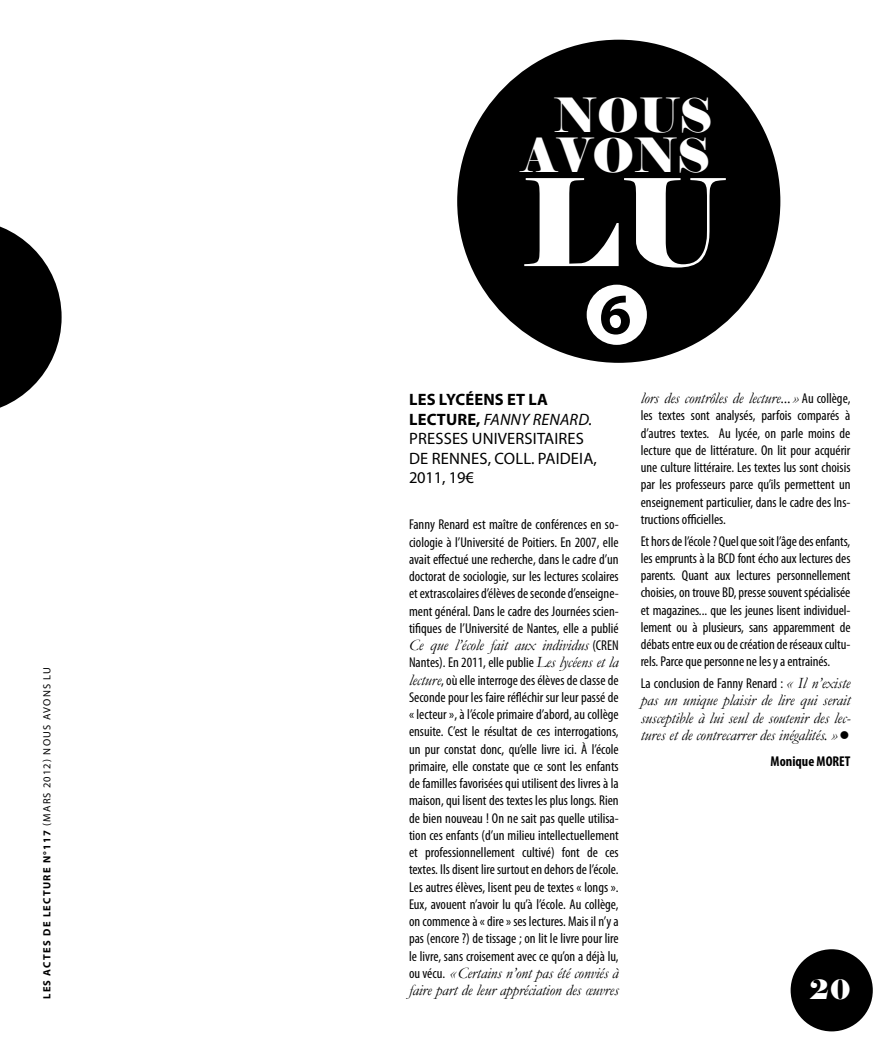
<style>
.page{position:relative;width:893px;height:1063px;background:#fff}
.page>*{position:absolute;margin:0;border:0;box-sizing:border-box;transform-origin:0 0}
.t1{font:120.75px "Elephant";color:#fff}
.t2{font:700 57.9px "Myriad Pro";color:#000}
.t3{font:46.95px "Elephant";color:#fff}
.t4{font:27px "Elephant";color:#fff}
.t5{font:16.5px/19.5px "Myriad Pro";letter-spacing:.01em;color:#000}
.Default{font:italic 15.75px/17.2px "Garamond";letter-spacing:-.005em;color:#000}
.Sans_interligne{font:italic 15.75px/17.2px "Garamond";letter-spacing:-.005em;color:#000;text-align:justify}
.Default-2{font:condensed 14.25px/17.2px "Myriad Pro";color:#000;text-align:justify}
.Sans_interligne-2{font:condensed 14.25px/17.2px "Myriad Pro";letter-spacing:-.005em;color:#000;text-align:justify}
.Sans_interligne-3{font:700 condensed 14.25px "Myriad Pro";color:#000}
.t6{font:700 10.5px "Myriad Pro";letter-spacing:.12em;color:#000}
.s1{font-weight:400}
.s2{font-weight:700}
.s3{font-style:italic}
.s4{font-family:"Myriad Pro";font-style:normal;font-stretch:condensed;font-size:14.25px}
.s5{font-family:"Garamond";font-style:italic;font-stretch:normal;font-size:15.75px}
</style>
<div class="page">
<div style="left:791px;top:949px;width:82px;height:82px;background:#000;border-radius:50%"></div>
<svg style="left:0;top:226px;width:62px;height:182px"></svg>
<div style="left:457px;top:40px;width:323px;height:323px;background:#000;border-radius:50%"></div>
<div style="left:587px;top:285px;width:60px;height:60px;background:#fff;border-radius:50%"></div>
<div style="left:599px;top:290px;width:32px;height:44px;background:#fff"></div>
<p class="t6" style="left:40px;top:999px;width:334px;rotate:-90deg">LES ACTES DE LECTURE N°117 <span class="s1">(MARS 2012) NOUS AVONS LU</span></p>
<p class="t3" style="left:554px;top:86px;width:160px">NOUS</p>
<p class="t3" style="left:522px;top:126px;width:190px">AVONS</p>
<p class="t1" style="left:522px;top:147px;width:203px">LU</p>
<p class="t2" style="left:599px;top:277px;width:34px">6</p>
<p class="t5" style="left:409px;top:390px;width:189px"><span class="s2">LES LYCÉENS ET LA<br>LECTURE,</span> <span class="s3">FANNY RENARD.<br></span>PRESSES UNIVERSITAIRES<br>DE RENNES, COLL. PAIDEIA,<br>2011, 19€</p>
<p class="Default-2" style="left:409px;top:516px;width:211px">Fanny Renard est maître de conférences en so&shy;ciologie à l’Université de Poitiers. En 2007, elle avait effectué une recherche, dans le cadre d’un doctorat de sociologie, sur les lectures scolaires et extrascolaires d’élèves de seconde d’enseigne&shy;ment général. Dans le cadre des Journées scien&shy;tifiques de l’Université de Nantes, elle a publié</p>
<p class="Default" style="left:409px;top:636px;width:211px">Ce que l’école fait aux individus <span class="s4">(CREN</span></p>
<p class="Default-2" style="left:409px;top:654px;width:211px">Nantes). En 2011, elle publie <span class="s5">Les lycéens et la lecture</span>, où elle interroge des élèves de classe de Seconde pour les faire réfléchir sur leur passé de « lecteur », à l’école primaire d’abord, au collège ensuite. C’est le résultat de ces interrogations, un pur constat donc, qu’elle livre ici. À l’école primaire, elle constate que ce sont les enfants de familles favorisées qui utilisent des livres à la maison, qui lisent des textes les plus longs. Rien de bien nouveau ! On ne sait pas quelle utilisa&shy;tion ces enfants (d’un milieu intellectuellement et professionnellement cultivé) font de ces textes. Ils disent lire surtout en dehors de l’école.<br>Les autres élèves, lisent peu de textes « longs ».<br>Eux, avouent n’avoir lu qu’à l’école. Au collège, on commence à « dire » ses lectures. Mais il n’y a pas (encore ?) de tissage ; on lit le livre pour lire le livre, sans croisement avec ce qu’on a déjà lu,</p>
<p class="Default" style="left:409px;top:964px;width:211px"><span class="s4">ou vécu.</span> «Certains n’ont pas été conviés à faire part de leur appréciation des œuvres</p>
<p class="Default" style="left:641px;top:389px;width:211px">lors des contrôles de lecture...» <span class="s4">Au collège,</span></p>
<p class="Default-2" style="left:641px;top:407px;width:211px">les textes sont analysés, parfois comparés à d’autres textes. Au lycée, on parle moins de lecture que de littérature. On lit pour acquérir une culture littéraire. Les textes lus sont choisis par les professeurs parce qu’ils permettent un enseignement particulier, dans le cadre des Ins&shy;tructions officielles.</p>
<p class="Sans_interligne-2" style="left:641px;top:532px;width:211px">Et hors de l’école ? Quel que soit l’âge des enfants, les emprunts à la BCD font écho aux lectures des parents. Quant aux lectures personnellement choisies, on trouve BD, presse souvent spécialisée et magazines... que les jeunes lisent individuel&shy;lement ou à plusieurs, sans apparemment de débats entre eux ou de création de réseaux cultu&shy;rels. Parce que personne ne les y a entrainés.</p>
<p class="Sans_interligne-2" style="left:641px;top:675px;width:211px">La conclusion de Fanny Renard : <span class="s5">« Il n’existe</span></p>
<p class="Sans_interligne" style="left:641px;top:691px;width:211px">pas un unique plaisir de lire qui serait susceptible à lui seul de soutenir des lec&shy;tures et de contrecarrer des inégalités. »●</p>
<p class="Sans_interligne-3" style="left:771px;top:752px;width:81px">Monique MORET</p>
<p class="t4" style="left:809px;top:973px;width:43px">20</p>
</div>
